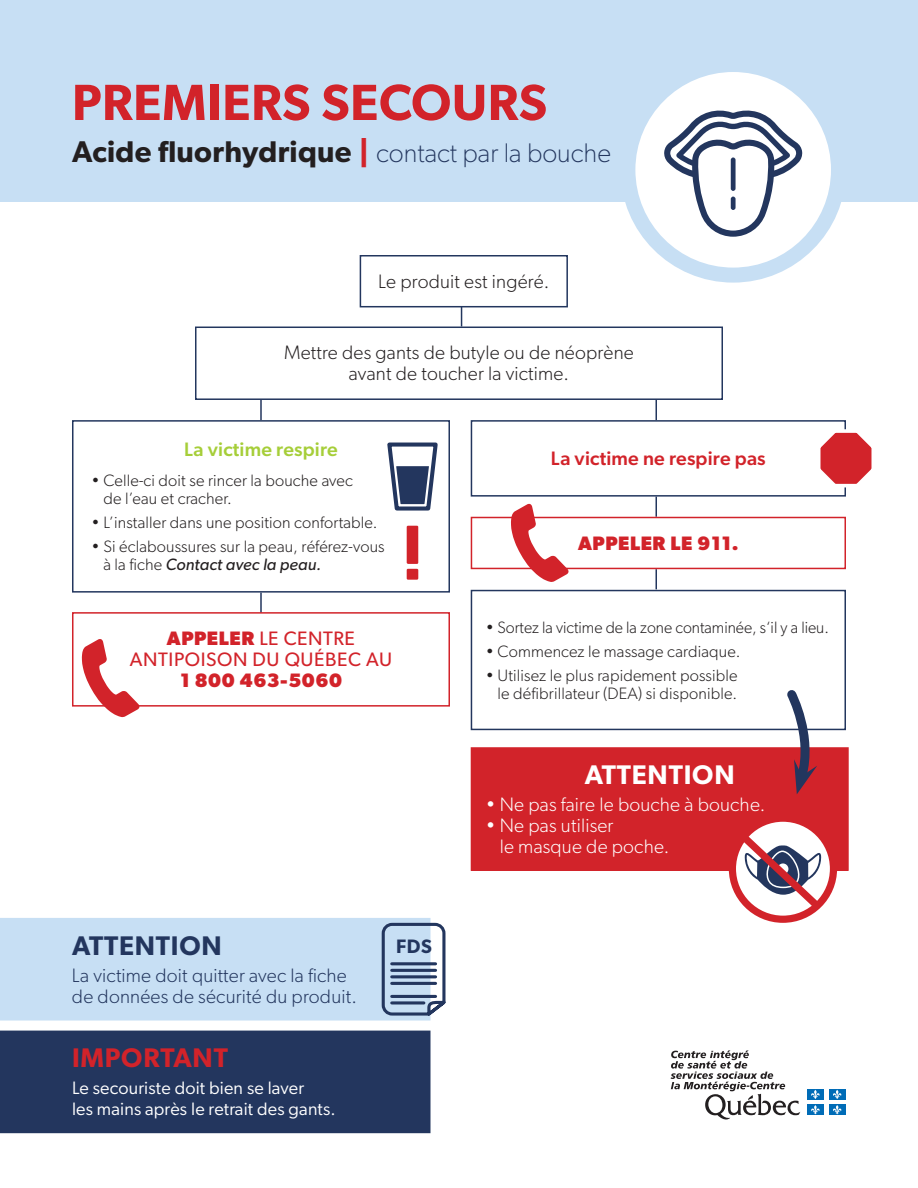
<style>
.page{position:relative;width:918px;height:1188px;background:#fff}
.page>*{position:absolute;margin:0;border:0;box-sizing:border-box;transform-origin:0 0}
.t1{font:600 51px "Gibson";letter-spacing:.01em;color:#d2232a}
.t2{font:600 30px "Gibson";letter-spacing:.01em;color:#231f20}
.t3{font:600 27px "Gibson";letter-spacing:.03em;color:#fff}
.t4{font:600 27px "Gibson";letter-spacing:.03em;color:#23365e}
.t5{font:600 27px "Gibson";letter-spacing:.03em;color:#d2232a}
.t6{font:300 19.5px/21px "Gibson";letter-spacing:.01em;color:#231f20;text-align:center}
.t7{font:300 19.5px/21px "Gibson";letter-spacing:.01em;color:#23365e}
.t8{font:300 19.5px/21px "Gibson";letter-spacing:.01em;color:#fff}
.t9{font:19.5px/21px "Gibson";letter-spacing:.03em;color:#d2232a;text-align:center}
.t10{font:700 19.5px "Gibson";letter-spacing:.03em;color:#d2232a}
.t11{font:500 19.5px "Gibson";letter-spacing:.01em;color:#d2232a}
.t12{font:500 19.5px "Gibson";letter-spacing:.01em;color:#a6ce39}
.t13{font:600 19.5px "Gibson";color:#23365e}
.t14{font:18px/21px "Gibson";letter-spacing:.01em;color:#fff}
.t15{font:300 16.5px/18px "Gibson";letter-spacing:.01em;color:#231f20}
.s1{font-weight:700;color:#d2232a}
.s2{font-weight:100;font-size:27px;color:#23365e}
.s3{font-weight:400;font-style:italic}
.s4{font-weight:700}
</style>
<div class="page">
<div style="left:471px;top:748px;width:377px;height:122px;background:#d2232a"></div>
<div style="left:471px;top:747px;width:378px;height:124px;border:2px solid #d2232a"></div>
<div style="left:729px;top:815px;width:108px;height:108px;border:7px solid #d2232a;border-radius:50%"></div>
<svg style="left:732px;top:826px;width:96px;height:91px"></svg>
<div style="left:0;top:0;width:918px;height:202px;background:#c7dff4"></div>
<svg style="left:628px;top:65px;width:210px;height:210px;fill:#fff"></svg>
<div style="left:620px;top:57px;width:226px;height:226px;border:15px solid #c7dff4;border-radius:50%"></div>
<div style="left:360px;top:255px;width:208px;height:52px;border:2px solid #23365e"></div>
<div style="left:195px;top:327px;width:528px;height:73px;border:2px solid #23365e"></div>
<div style="left:72px;top:420px;width:378px;height:173px;border:2px solid #23365e"></div>
<div style="left:471px;top:590px;width:375px;height:140px;border:2px solid #23365e"></div>
<div style="left:471px;top:420px;width:375px;height:77px;border:2px solid #23365e"></div>
<svg style="left:461px;top:306px;width:1px;height:21px"></svg>
<hr style="left:260px;top:400px;width:2px;height:20px;background:#23365e">
<hr style="left:260px;top:593px;width:2px;height:20px;background:#23365e">
<svg style="left:656px;top:400px;width:1px;height:20px"></svg>
<svg style="left:656px;top:497px;width:1px;height:20px"></svg>
<svg style="left:656px;top:569px;width:1px;height:20px"></svg>
<svg style="left:671px;top:1050px;width:129px;height:70px"></svg>
<div style="left:807px;top:1089px;width:17px;height:11px;background:#006cb7"></div>
<svg style="left:811px;top:1090px;width:9px;height:9px"></svg>
<div style="left:829px;top:1089px;width:17px;height:11px;background:#006cb7"></div>
<svg style="left:833px;top:1090px;width:9px;height:9px"></svg>
<div style="left:807px;top:1104px;width:17px;height:11px;background:#006cb7"></div>
<svg style="left:811px;top:1105px;width:9px;height:9px"></svg>
<div style="left:829px;top:1104px;width:17px;height:11px;background:#006cb7"></div>
<svg style="left:833px;top:1105px;width:9px;height:9px"></svg>
<svg style="left:664px;top:107px;width:139px;height:130px"></svg>
<div style="left:731px;top:157px;width:5px;height:34px;background:#23365e;border-radius:2px"></div>
<div style="left:731px;top:197px;width:5px;height:13px;background:#23365e;border-radius:2px"></div>
<div style="left:471px;top:517px;width:375px;height:52px;border:2px solid #d2232a"></div>
<div style="left:1px;top:919px;width:429px;height:101px;background:#c7dff4"></div>
<div style="left:0;top:918px;width:430px;height:103px;border:2px solid #c7dff4"></div>
<div style="left:1px;top:1031px;width:429px;height:101px;background:#23365e"></div>
<div style="left:0;top:1031px;width:430px;height:102px;border:2px solid #23365e"></div>
<svg style="left:511px;top:504px;width:58px;height:78px"></svg>
<div style="left:72px;top:612px;width:378px;height:95px;border:2px solid #d2232a"></div>
<svg style="left:82px;top:639px;width:58px;height:78px"></svg>
<svg style="left:381px;top:921px;width:65px;height:97px"></svg>
<svg style="left:820px;top:426px;width:52px;height:63px"></svg>
<svg style="left:387px;top:442px;width:51px;height:69px"></svg>
<svg style="left:407px;top:526px;width:11px;height:54px"></svg>
<svg style="left:783px;top:690px;width:34px;height:104px"></svg>
<h1 class="t1" style="left:72px;top:72px;width:476px">PREMIERS SECOURS</h1>
<h2 class="t2" style="left:72px;top:134px;width:541px">Acide fluorhydrique <span class="s1">|</span> <span class="s2">contact par la bouche</span></h2>
<p class="t6" style="left:378px;top:271px;width:173px">Le produit est ingéré.</p>
<p class="t6" style="left:284px;top:342px;width:351px">Mettre des gants de butyle ou de néoprène avant de toucher la victime.</p>
<p class="t12" style="left:184px;top:438px;width:155px">La victime respire</p>
<p class="t15" style="left:103px;top:471px;width:251px;text-indent:-12px">• Celle-ci doit se rincer la bouche avec de l’eau et cracher.</p>
<p class="t15" style="left:92px;top:513px;width:288px">• L’installer dans une position confortable.</p>
<p class="t15" style="left:103px;top:537px;width:283px;text-indent:-12px">• Si éclaboussures sur la peau, référez-vous à la fiche <span class="s3">Contact avec la peau.</span></p>
<p class="t9" style="left:130px;top:628px;width:264px"><span class="s4">APPELER</span> LE CENTRE<br>ANTIPOISON DU QUÉBEC AU</p>
<p class="t10" style="left:180px;top:669px;width:163px">1 800 463-5060</p>
<h3 class="t4" style="left:72px;top:929px;width:151px">ATTENTION</h3>
<p class="t7" style="left:72px;top:964px;width:287px">La victime doit quitter avec la fiche de données de sécurité du produit.</p>
<h3 class="t5" style="left:72px;top:1042px;width:157px">IMPORTANT</h3>
<p class="t14" style="left:72px;top:1077px;width:265px">Le secouriste doit bien se laver<br>les mains après le retrait des gants.</p>
<p class="t13" style="left:396px;top:935px;width:37px">FDS</p>
<p class="t11" style="left:551px;top:447px;width:216px">La victime ne respire pas</p>
<p class="t10" style="left:578px;top:531px;width:162px">APPELER LE 911.</p>
<p class="t15" style="left:486px;top:618px;width:345px">• Sortez la victime de la zone contaminée, s‘il y a lieu.</p>
<p class="t15" style="left:486px;top:642px;width:256px">• Commencez le massage cardiaque.</p>
<p class="t15" style="left:486px;top:666px;width:253px;text-align:right">• Utilisez le plus rapidement possible le défibrillateur (DEA) si disponible.</p>
<h3 class="t3" style="left:585px;top:758px;width:151px">ATTENTION</h3>
<p class="t8" style="left:486px;top:793px;width:281px">• Ne pas faire le bouche à bouche.</p>
<p class="t8" style="left:500px;top:814px;width:171px;text-indent:-14px">• Ne pas utiliser<br>le masque de poche.</p>
</div>
